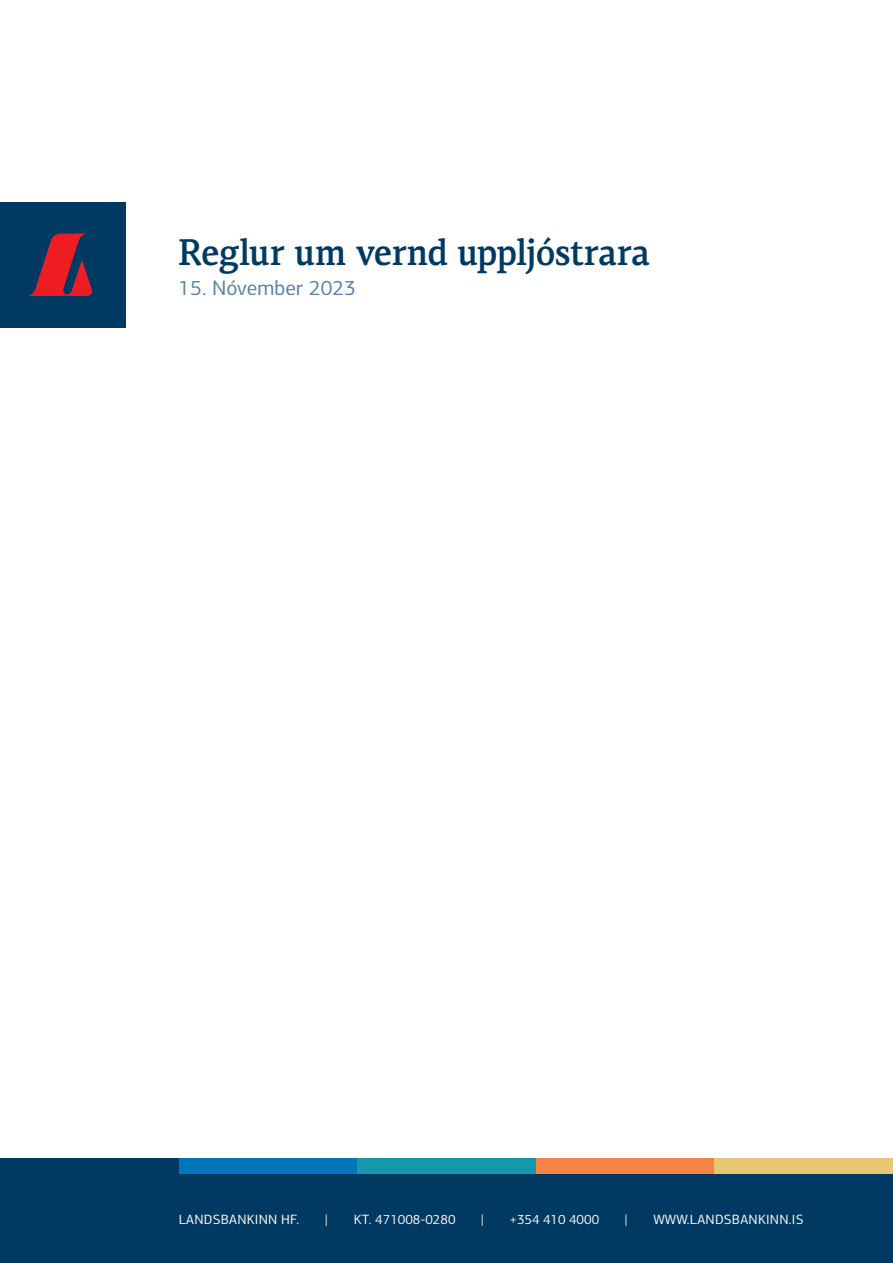
<style>
.page{position:relative;width:893px;height:1263px;background:#fff}
.page>*{position:absolute;margin:0;border:0;box-sizing:border-box;transform-origin:0 0}
.Inngangur_-_Shift{font:500 37.5px "LB Centro Serif Cond";color:#003a62}
.t1{font:21px "LB Centro Sans";color:#5982a6}
.t2{font:13.5px "LB Centro Sans";letter-spacing:.02em;color:#fef7ee}
.t3{font:13.5px "LB Centro Sans";color:#fef7ee}
</style>
<div class="page">
<div style="left:0;top:1173px;width:893px;height:90px;background:#003a62"></div>
<div style="left:179px;top:1158px;width:178px;height:15px;background:#0075b8"></div>
<div style="left:0;top:1158px;width:179px;height:15px;background:#003a62"></div>
<div style="left:357px;top:1158px;width:179px;height:15px;background:#1598ac"></div>
<div style="left:536px;top:1158px;width:178px;height:15px;background:#f58345"></div>
<div style="left:714px;top:1158px;width:179px;height:15px;background:#e7c674"></div>
<div style="left:0;top:202px;width:125px;height:125px;background:#003a62"></div>
<svg style="left:29px;top:233px;width:64px;height:63px"></svg>
<p class="Inngangur_-_Shift" style="left:179px;top:230px;width:473px">Reglur um vernd uppljóstrara</p>
<p class="t1" style="left:179px;top:276px;width:179px">15. Nóvember 2023</p>
<p class="t2" style="left:179px;top:1211px;width:122px">LANDSBANKINN HF.</p>
<p class="t2" style="left:325px;top:1211px;width:5px">|</p>
<p class="t3" style="left:354px;top:1211px;width:103px">KT. 471008-0280</p>
<p class="t2" style="left:481px;top:1211px;width:5px">|</p>
<p class="t3" style="left:510px;top:1211px;width:91px">+354 410 4000</p>
<p class="t2" style="left:625px;top:1211px;width:5px">|</p>
<p class="t2" style="left:653px;top:1211px;width:152px">WWW.LANDSBANKINN.IS</p>
</div>
